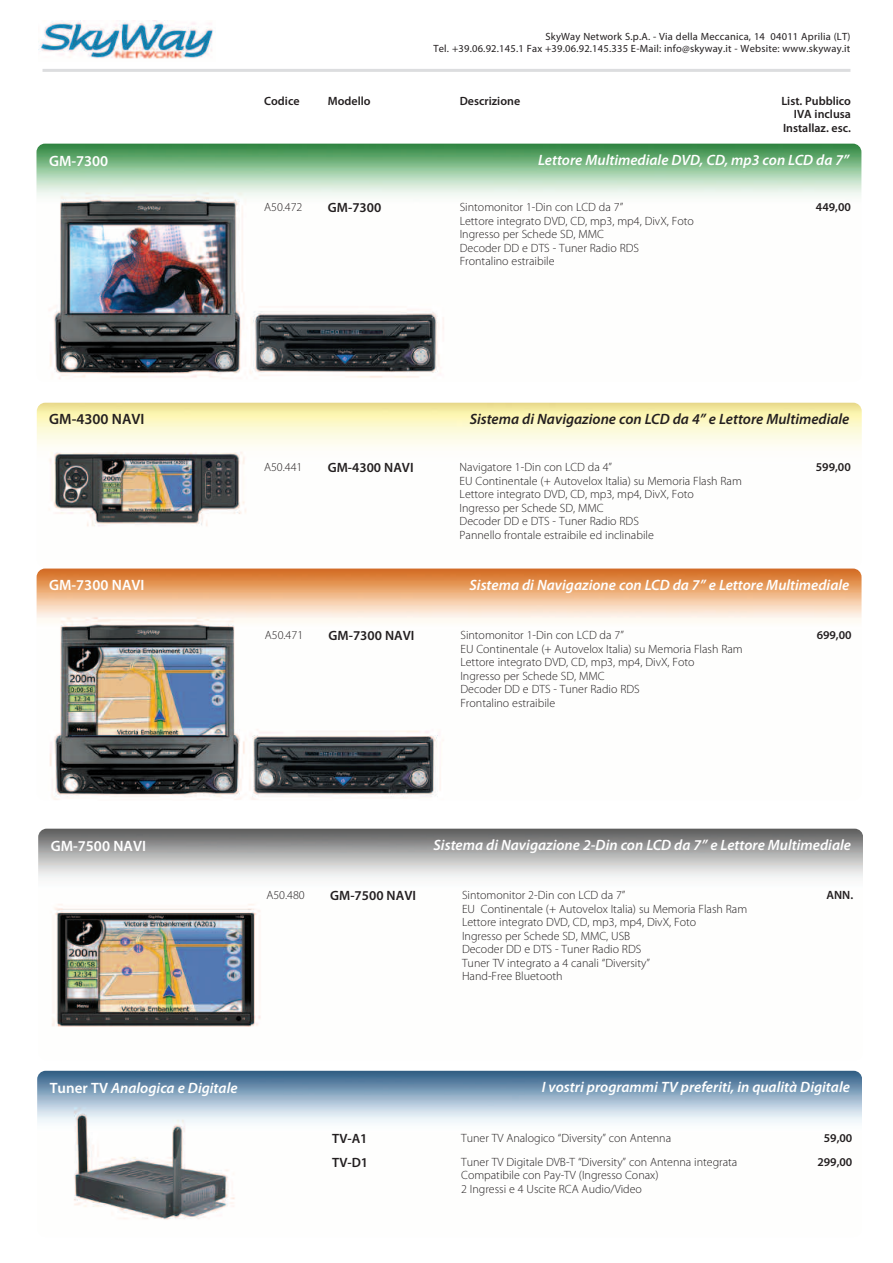
<style>
.page{position:relative;width:893px;height:1263px;background:#fff}
.page>*{position:absolute;margin:0;border:0;box-sizing:border-box;transform-origin:0 0}
.t1{font:italic 600 15px "Myriad Pro";color:#fff}
.t2{font:italic 600 15px "Myriad Pro";color:#231f20}
.t3{font:600 15px "Myriad Pro";color:#fff}
.t4{font:600 15px "Myriad Pro";color:#231f20}
.t5{font:600 13.5px "Myriad Pro";color:#231f20}
.t6{font:300 12px/13.5px "Myriad Pro";color:#231f20}
.t7{font:600 12px/13.5px "Myriad Pro";color:#231f20;text-align:right}
.t8{font:10.5px/12px "Myriad Pro";letter-spacing:.02em;color:#231f20;text-align:right}
.s1{font-style:normal}
</style>
<div class="page">
<img style="left:37px;top:403px;width:825px;height:214px">
<svg style="left:37px;top:568px;width:824px;height:232px"></svg>
<img style="left:36px;top:144px;width:825px;height:235px">
<img style="left:39px;top:21px;width:175px;height:38px">
<hr style="left:43px;top:69px;width:807px;height:3px;background:#dcdddf">
<img style="left:37px;top:1071px;width:825px;height:149px">
<img style="left:38px;top:829px;width:825px;height:198px">
<p class="t8" style="left:433px;top:31px;width:419px">SkyWay Network S.p.A. - Via della Meccanica, 14 04011 Aprilia (LT)<br>Tel. +39.06.92.145.1 Fax +39.06.92.145.335 E-Mail: info@skyway.it - Website: www.skyway.it</p>
<p class="t7" style="left:264px;top:95px;width:37px">Codice</p>
<p class="t7" style="left:328px;top:95px;width:44px">Modello</p>
<p class="t7" style="left:460px;top:95px;width:62px">Descrizione</p>
<p class="t7" style="left:781px;top:95px;width:71px">List. Pubblico<br>IVA inclusa<br>Installaz. esc.</p>
<p class="t3" style="left:49px;top:155px;width:61px">GM-7300</p>
<p class="t1" style="left:538px;top:154px;width:313px">Lettore Multimediale DVD, CD, mp3 con LCD da 7”</p>
<p class="t6" style="left:264px;top:201px;width:40px">A50.472</p>
<p class="t5" style="left:328px;top:202px;width:55px">GM-7300</p>
<p class="t6" style="left:460px;top:201px;width:165px">Sintomonitor 1-Din con LCD da 7”</p>
<p class="t7" style="left:816px;top:201px;width:36px">449,00</p>
<p class="t6" style="left:460px;top:215px;width:236px">Lettore integrato DVD, CD, mp3, mp4, DivX, Foto<br>Ingresso per Schede SD, MMC<br>Decoder DD e DTS - Tuner Radio RDS<br>Frontalino estraibile</p>
<p class="t4" style="left:49px;top:413px;width:97px">GM-4300 NAVI</p>
<p class="t2" style="left:470px;top:413px;width:381px">Sistema di Navigazione con LCD da 4” e Lettore Multimediale</p>
<p class="t6" style="left:264px;top:461px;width:40px">A50.441</p>
<p class="t5" style="left:328px;top:462px;width:87px">GM-4300 NAVI</p>
<p class="t6" style="left:460px;top:461px;width:154px">Navigatore 1-Din con LCD da 4”</p>
<p class="t7" style="left:816px;top:461px;width:36px">599,00</p>
<p class="t6" style="left:460px;top:475px;width:284px">EU Continentale (+ Autovelox Italia) su Memoria Flash Ram Lettore integrato DVD, CD, mp3, mp4, DivX, Foto<br>Ingresso per Schede SD, MMC<br>Decoder DD e DTS - Tuner Radio RDS<br>Pannello frontale estraibile ed inclinabile</p>
<p class="t3" style="left:49px;top:580px;width:97px">GM-7300 NAVI</p>
<p class="t1" style="left:470px;top:579px;width:381px">Sistema di Navigazione con LCD da 7” e Lettore Multimediale</p>
<p class="t6" style="left:265px;top:629px;width:40px">A50.471</p>
<p class="t5" style="left:329px;top:630px;width:87px">GM-7300 NAVI</p>
<p class="t6" style="left:460px;top:629px;width:165px">Sintomonitor 1-Din con LCD da 7”</p>
<p class="t7" style="left:817px;top:629px;width:36px">699,00</p>
<p class="t6" style="left:460px;top:643px;width:284px">EU Continentale (+ Autovelox Italia) su Memoria Flash Ram Lettore integrato DVD, CD, mp3, mp4, DivX, Foto<br>Ingresso per Schede SD, MMC<br>Decoder DD e DTS - Tuner Radio RDS<br>Frontalino estraibile</p>
<p class="t3" style="left:51px;top:840px;width:97px">GM-7500 NAVI</p>
<p class="t1" style="left:434px;top:839px;width:419px">Sistema di Navigazione 2-Din con LCD da 7” e Lettore Multimediale</p>
<p class="t6" style="left:266px;top:889px;width:40px">A50.480</p>
<p class="t5" style="left:330px;top:890px;width:87px">GM-7500 NAVI</p>
<p class="t6" style="left:462px;top:889px;width:165px">Sintomonitor 2-Din con LCD da 7”</p>
<p class="t7" style="left:827px;top:889px;width:28px">ANN.</p>
<p class="t6" style="left:462px;top:903px;width:287px">EU Continentale (+ Autovelox Italia) su Memoria Flash Ram Lettore integrato DVD, CD, mp3, mp4, DivX, Foto<br>Ingresso per Schede SD, MMC, USB<br>Decoder DD e DTS - Tuner Radio RDS<br>Tuner TV integrato a 4 canali “Diversity”<br>Hand-Free Bluetooth</p>
<p class="t1" style="left:50px;top:1082px;width:189px"><span class="s1">Tuner TV</span> Analogica e Digitale</p>
<p class="t1" style="left:542px;top:1081px;width:310px">I vostri programmi TV preferiti, in qualità Digitale</p>
<p class="t5" style="left:332px;top:1133px;width:37px">TV-A1</p>
<p class="t6" style="left:461px;top:1132px;width:211px">Tuner TV Analogico “Diversity” con Antenna</p>
<p class="t7" style="left:824px;top:1132px;width:30px">59,00</p>
<p class="t5" style="left:332px;top:1157px;width:37px">TV-D1</p>
<p class="t6" style="left:461px;top:1156px;width:278px">Tuner TV Digitale DVB-T “Diversity” con Antenna integrata</p>
<p class="t7" style="left:817px;top:1156px;width:36px">299,00</p>
<p class="t6" style="left:461px;top:1169px;width:199px">Compatibile con Pay-TV (Ingresso Conax)<br>2 Ingressi e 4 Uscite RCA Audio/Video</p>
</div>
